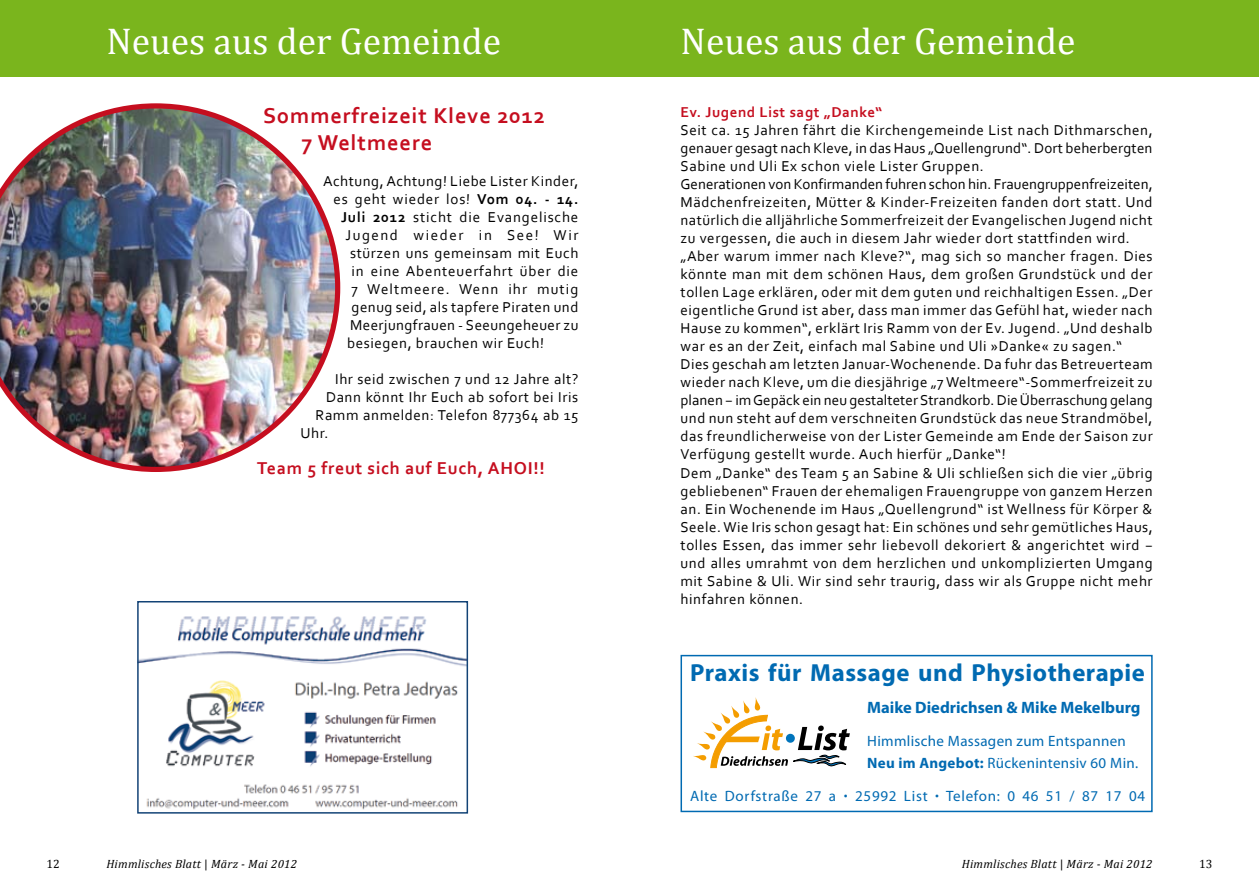
<style>
.page{position:relative;width:1259px;height:893px;background:#fff}
.page>*{position:absolute;margin:0;border:0;box-sizing:border-box;transform-origin:0 0}
.t1{font:37.5px "Cambria";color:#fff}
.t2{font:700 24.75px "Myriad Pro";letter-spacing:.02em;color:#006ab2}
.t3{font:700 22.5px/27px "Corbel";letter-spacing:.04em;color:#c50e1f}
.t4{font:700 18px "Corbel";letter-spacing:.04em;color:#c50e1f}
.t5{font:700 16.5px "Myriad Pro";color:#006ab2}
.t6{font:15px/18px "Corbel";letter-spacing:.04em;color:#000}
.t7{font:15px/22.5px "Myriad Pro";letter-spacing:.02em;color:#006ab2}
.t8{font:15px "Myriad Pro";letter-spacing:.05em;color:#006ab2}
.t9{font:15px "Corbel";letter-spacing:.06em;color:#000}
.t10{font:700 15px "Corbel";letter-spacing:.04em;color:#c50e1f}
.t11{font:15px "Corbel";letter-spacing:.07em;color:#000}
.t12{font:15px "Corbel";letter-spacing:.105em;color:#000}
.t13{font:italic 12px "Cambria";letter-spacing:.02em;color:#000}
.t14{font:12px "Cambria";color:#000}
.s1{font-weight:700}
.s2{font-style:normal}
</style>
<div class="page">
<img style="left:140px;top:616px;width:325px;height:194px">
<div style="left:137px;top:601px;width:331px;height:213px;border:2px solid #134376"></div>
<div style="left:680px;top:655px;width:472px;height:157px;border:2px solid #006ab2"></div>
<svg style="left:693px;top:697px;width:157px;height:71px"></svg>
<div style="left:0;top:0;width:1259px;height:77px;background:#7ab51d"></div>
<img style="left:0;top:103px;width:340px;height:369px">
<h1 class="t1" style="left:106px;top:19px;width:396px">Neues aus der Gemeinde</h1>
<h1 class="t1" style="left:680px;top:19px;width:396px">Neues aus der Gemeinde</h1>
<h3 class="t3" style="left:302px;top:102px;width:245px;text-indent:-39px">Sommerfreizeit Kleve 2012<br>7 Weltmeere</h3>
<p class="t6" style="left:323px;top:172px;width:257px">Achtung, Achtung! Liebe Lister Kinder,</p>
<p class="t6" style="left:333px;top:190px;width:246px">es geht wieder los! <span class="s1">Vom 04. - 14.</span></p>
<p class="t9" style="left:341px;top:208px;width:239px"><span class="s1">Juli 2012</span> sticht die Evangelische</p>
<p class="t12" style="left:345px;top:226px;width:234px">Jugend wieder in See! Wir</p>
<p class="t6" style="left:350px;top:244px;width:230px">stürzen uns gemeinsam mit Euch</p>
<p class="t6" style="left:351px;top:262px;width:228px">in eine Abenteuerfahrt über die</p>
<p class="t11" style="left:351px;top:280px;width:228px">7 Weltmeere. Wenn ihr mutig</p>
<p class="t6" style="left:351px;top:298px;width:228px">genug seid, als tapfere Piraten und</p>
<p class="t6" style="left:350px;top:316px;width:230px">Meerjungfrauen - Seeungeheuer zu</p>
<p class="t6" style="left:347px;top:334px;width:198px">besiegen, brauchen wir Euch!</p>
<p class="t6" style="left:335px;top:370px;width:245px">Ihr seid zwischen 7 und 12 Jahre alt?</p>
<p class="t6" style="left:326px;top:388px;width:254px">Dann könnt Ihr Euch ab sofort bei Iris</p>
<p class="t6" style="left:315px;top:406px;width:264px">Ramm anmelden: Telefon 877364 ab 15</p>
<p class="t6" style="left:300px;top:424px;width:30px">Uhr.</p>
<p class="t4" style="left:257px;top:457px;width:289px">Team 5 freut sich auf Euch, AHOI!!</p>
<p class="t10" style="left:680px;top:103px;width:203px">Ev. Jugend List sagt „Danke“</p>
<p class="t6" style="left:680px;top:121px;width:474px">Seit ca. 15 Jahren fährt die Kirchengemeinde List nach Dithmarschen, genauer gesagt nach Kleve, in das Haus „Quellengrund“. Dort beherbergten Sabine und Uli Ex schon viele Lister Gruppen.<br>Generationen von Konfirmanden fuhren schon hin. Frauengruppenfreizeiten, Mädchenfreizeiten, Mütter &amp; Kinder-Freizeiten fanden dort statt. Und natürlich die alljährliche Sommerfreizeit der Evangelischen Jugend nicht zu vergessen, die auch in diesem Jahr wieder dort stattfinden wird. „Aber warum immer nach Kleve?“, mag sich so mancher fragen. Dies könnte man mit dem schönen Haus, dem großen Grundstück und der tollen Lage erklären, oder mit dem guten und reichhaltigen Essen. „Der eigentliche Grund ist aber, dass man immer das Gefühl hat, wieder nach Hause zu kommen“, erklärt Iris Ramm von der Ev. Jugend. „Und deshalb war es an der Zeit, einfach mal Sabine und Uli »Danke« zu sagen.“ Dies geschah am letzten Januar-Wochenende. Da fuhr das Betreuerteam wieder nach Kleve, um die diesjährige „7 Weltmeere“-Sommerfreizeit zu planen − im Gepäck ein neu gestalteter Strandkorb. Die Überraschung gelang und nun steht auf dem verschneiten Grundstück das neue Strandmöbel, das freundlicherweise von der Lister Gemeinde am Ende der Saison zur Verfügung gestellt wurde. Auch hierfür „Danke“!<br>Dem „Danke“ des Team 5 an Sabine &amp; Uli schließen sich die vier „übrig gebliebenen“ Frauen der ehemaligen Frauengruppe von ganzem Herzen an. Ein Wochenende im Haus „Quellengrund“ ist Wellness für Körper &amp; Seele. Wie Iris schon gesagt hat: Ein schönes und sehr gemütliches Haus, tolles Essen, das immer sehr liebevoll dekoriert &amp; angerichtet wird − und alles umrahmt von dem herzlichen und unkomplizierten Umgang mit Sabine &amp; Uli. Wir sind sehr traurig, dass wir als Gruppe nicht mehr hinfahren können.</p>
<h2 class="t2" style="left:690px;top:657px;width:456px">Praxis für Massage und Physiotherapie</h2>
<p class="t5" style="left:867px;top:696px;width:275px">Maike Diedrichsen &amp; Mike Mekelburg</p>
<p class="t7" style="left:867px;top:729px;width:272px">Himmlische Massagen zum Entspannen<br><span class="s1">Neu im Angebot:</span> Rückenintensiv 60 Min.</p>
<p class="t8" style="left:690px;top:787px;width:456px">Alte Dorfstraße 27 a <span class="s1">·</span> 25992 List <span class="s1">·</span> Telefon: 0 46 51 / 87 17 04</p>
<p class="t14" style="left:46px;top:857px;width:15px">12</p>
<p class="t13" style="left:106px;top:856px;width:192px">Himmlisches Blatt <span class="s2">|</span> März - Mai 2012</p>
<p class="t13" style="left:961px;top:856px;width:192px">Himmlisches Blatt <span class="s2">|</span> März - Mai 2012</p>
<p class="t14" style="left:1199px;top:857px;width:15px">13</p>
</div>
